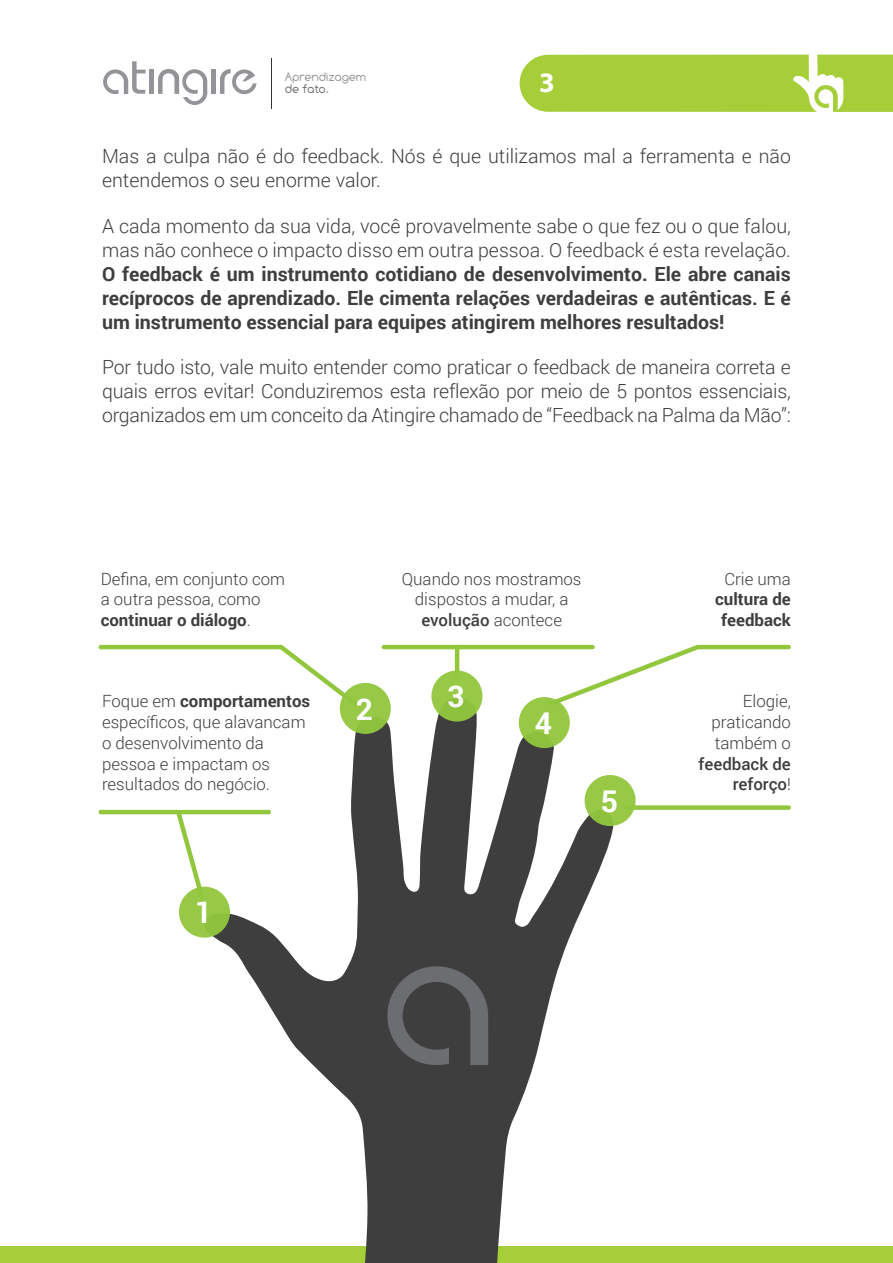
<style>
.page{position:relative;width:893px;height:1263px;background:#fff}
.page>*{position:absolute;margin:0;border:0;box-sizing:border-box;transform-origin:0 0}
.t1{font:700 30px "Roboto";color:#fff}
.t2{font:700 28.35px "Myriad Pro";color:#fff}
.corrido{font:700 19.5px/24px "Roboto";color:#3e3e3f;text-align:justify}
.corrido-2{font:300 19.5px/24px "Roboto";color:#3e3e3f}
.corrido-3{font:300 16.8px/20.7px "Roboto";color:#3e3e3f}
.corrido-4{font:700 16.8px/20.7px "Roboto";color:#3e3e3f;text-align:center}
.t3{font:12.45px/12.3px "Comfortaa";letter-spacing:-.01em;color:#939598}
.s1{color:#6c6d70}
.s2{font-weight:300}
.s3{font-weight:700}
.s4{font-weight:500}
</style>
<div class="page">
<div style="left:0;top:1246px;width:893px;height:17px;background:#a6ce39"></div>
<div style="left:149px;top:70px;width:5px;height:24px;background:#929497"></div>
<svg style="left:103px;top:61px;width:43px;height:33px"></svg>
<svg style="left:220px;top:69px;width:37px;height:25px"></svg>
<div style="left:211px;top:70px;width:5px;height:24px;background:#929497"></div>
<svg style="left:158px;top:69px;width:49px;height:36px"></svg>
<hr style="left:271px;top:58px;width:1px;height:50px;background:#323333">
<svg style="left:520px;top:54px;width:373px;height:58px;background:#add24a"></svg>
<svg style="left:208px;top:697px;width:406px;height:566px"></svg>
<div style="left:179px;top:887px;width:51px;height:51px;background:#97c946;border-radius:50%"></div>
<div style="left:340px;top:683px;width:51px;height:51px;background:#97c946;border-radius:50%"></div>
<div style="left:431px;top:670px;width:51px;height:51px;background:#97c946;border-radius:50%"></div>
<div style="left:519px;top:697px;width:51px;height:51px;background:#97c946;border-radius:50%"></div>
<div style="left:585px;top:775px;width:51px;height:51px;background:#97c946;border-radius:50%"></div>
<hr style="left:101px;top:645px;width:180px;height:4px;background:#92c73d">
<hr style="left:101px;top:810px;width:168px;height:4px;background:#92c73d">
<hr style="left:700px;top:645px;width:89px;height:4px;background:#92c73d">
<div style="left:626px;top:805px;width:163px;height:5px;background:#92c73d"></div>
<hr style="left:384px;top:645px;width:209px;height:4px;background:#92c73d">
<svg style="left:275px;top:644px;width:86px;height:66px"></svg>
<svg style="left:173px;top:809px;width:35px;height:95px"></svg>
<svg style="left:545px;top:644px;width:158px;height:65px"></svg>
<hr style="left:455px;top:647px;width:4px;height:29px;background:#92c73d">
<svg style="left:387px;top:966px;width:101px;height:99px;background:#515153"></svg>
<p class="t3" style="left:285px;top:70px;width:83px">Aprendizagem <span class="s1">de fato</span>.</p>
<h2 class="t2" style="left:539px;top:64px;width:17px">3</h2>
<p class="corrido-2" style="left:102px;top:144px;width:690px">Mas a culpa não é do feedback. Nós é que utilizamos mal a ferramenta e não entendemos o seu enorme valor.</p>
<p class="corrido" style="left:102px;top:213px;width:690px"><span class="s2">A cada momento da sua vida, você provavelmente sabe o que fez ou o que falou, mas não conhece o impacto disso em outra pessoa. O feedback é esta revelação.<br></span>O feedback é um instrumento cotidiano de desenvolvimento. Ele abre canais recíprocos de aprendizado. Ele cimenta relações verdadeiras e autênticas. E é um instrumento essencial para equipes atingirem melhores resultados!</p>
<p class="corrido-2" style="left:102px;top:354px;width:690px;text-align:justify">Por tudo isto, vale muito entender como praticar o feedback de maneira correta e quais erros evitar! Conduziremos esta reflexão por meio de 5 pontos essenciais, organizados em um conceito da Atingire chamado de “Feedback na Palma da Mão”:</p>
<p class="corrido-3" style="left:101px;top:568px;width:186px">Defina, em conjunto com a outra pessoa, como <span class="s3">continuar o diálogo</span>.</p>
<p class="corrido-3" style="left:402px;top:568px;width:181px;text-align:center">Quando nos mostramos dispostos a mudar, a <span class="s4">evolução</span> acontece</p>
<p class="corrido-4" style="left:715px;top:568px;width:77px"><span class="s2">Crie uma </span>cultura de feedback</p>
<p class="corrido-3" style="left:102px;top:690px;width:210px">Foque em <span class="s3">comportamentos </span>específicos, que alavancam o desenvolvimento da pessoa e impactam os resultados do negócio.</p>
<h1 class="t1" style="left:195px;top:891px;width:19px">1</h1>
<h1 class="t1" style="left:356px;top:688px;width:19px">2</h1>
<h1 class="t1" style="left:448px;top:675px;width:19px">3</h1>
<h1 class="t1" style="left:535px;top:702px;width:19px">4</h1>
<h1 class="t1" style="left:601px;top:780px;width:19px">5</h1>
<p class="corrido-3" style="left:699px;top:690px;width:94px;text-align:right">Elogie, praticando também o <span class="s4">feedback de reforço</span>!</p>
</div>
